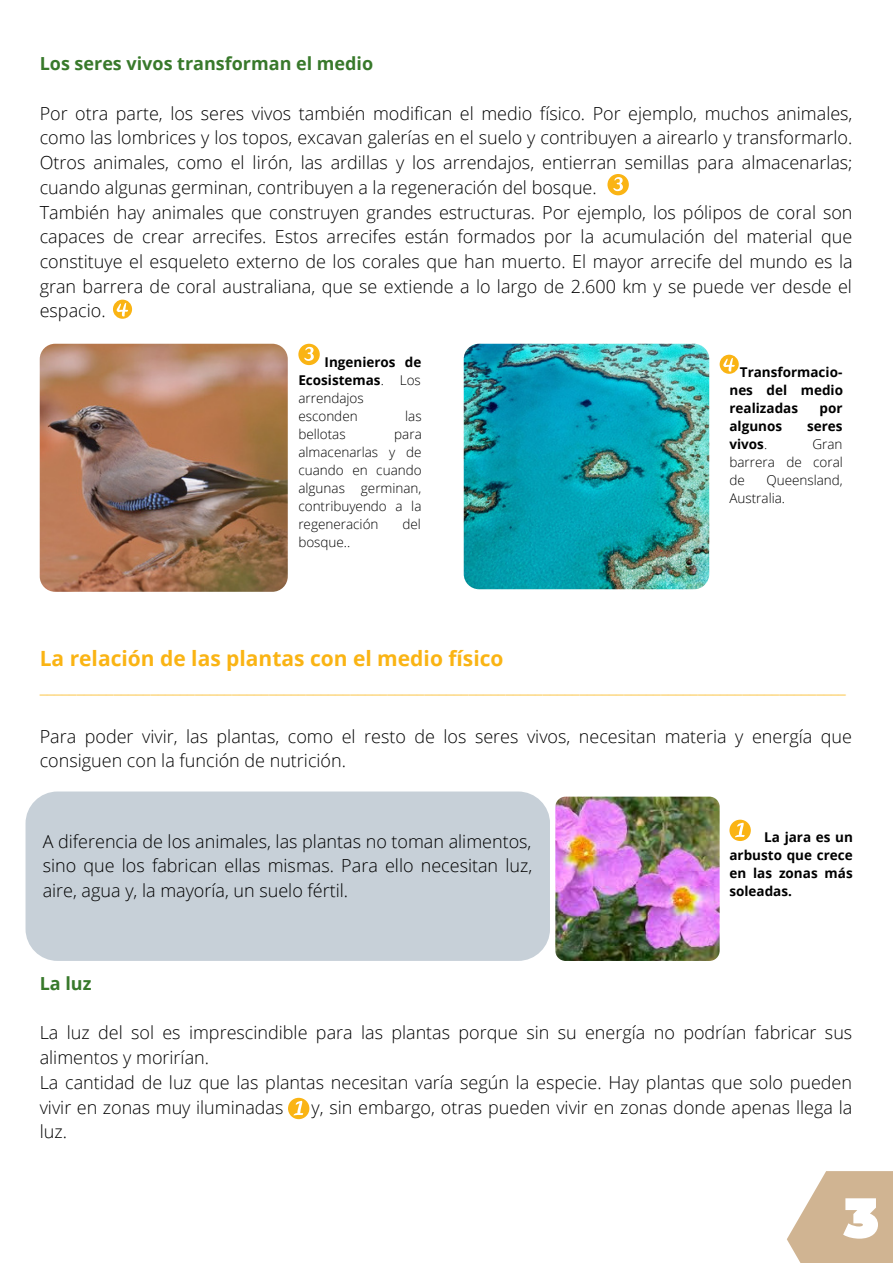
<style>
.page{position:relative;width:893px;height:1264px;background:#fff}
.page>*{position:absolute;margin:0;border:0;box-sizing:border-box;transform-origin:0 0}
.t1{font:700 21px "Open Sans";color:#fab414}
.t2{font:300 18px/24.8px "Open Sans";color:#000;text-align:justify}
.t3{font:300 18px "Open Sans";color:#fab414}
.t4{font:700 18px "Open Sans";color:#38792b}
.t5{font:700 13.5px/18px "Open Sans";color:#000;text-align:justify}
.t6{font:300 13.5px/18px "Open Sans";color:#000;text-align:justify}
.s1{font-weight:300}
</style>
<div class="page">
<img style="left:40px;top:344px;width:248px;height:247px;border-radius:15px">
<img style="left:463px;top:344px;width:246px;height:245px;border-radius:15px">
<svg style="left:607px;top:174px;width:21px;height:21px"></svg>
<svg style="left:113px;top:300px;width:19px;height:19px"></svg>
<svg style="left:298px;top:344px;width:22px;height:21px"></svg>
<svg style="left:719px;top:355px;width:19px;height:19px"></svg>
<div style="left:26px;top:791px;width:524px;height:169px;background:#c7d0d8;border-radius:32px"></div>
<img style="left:555px;top:796px;width:164px;height:164px;border-radius:10px">
<svg style="left:288px;top:1097px;width:21px;height:22px"></svg>
<svg style="left:729px;top:819px;width:21px;height:22px"></svg>
<svg style="left:787px;top:1171px;width:105px;height:91px;fill:#d0b492"></svg>
<svg style="left:843px;top:1198px;width:34px;height:40px"></svg>
<p class="t4" style="left:40px;top:51px;width:335px">Los seres vivos transforman el medio</p>
<p class="t2" style="left:40px;top:100px;width:814px">Por otra parte, los seres vivos también modifican el medio físico. Por ejemplo, muchos animales, como las lombrices y los topos, excavan galerías en el suelo y contribuyen a airearlo y transformarlo.<br>Otros animales, como el lirón, las ardillas y los arrendajos, entierran semillas para almacenarlas; cuando algunas germinan, contribuyen a la regeneración del bosque.</p>
<p class="t2" style="left:40px;top:199px;width:814px">También hay animales que construyen grandes estructuras. Por ejemplo, los pólipos de coral son capaces de crear arrecifes. Estos arrecifes están formados por la acumulación del material que constituye el esqueleto externo de los corales que han muerto. El mayor arrecife del mundo es la gran barrera de coral australiana, que se extiende a lo largo de 2.600 km y se puede ver desde el espacio.</p>
<p class="t5" style="left:298px;top:352px;width:124px;text-align:left;text-indent:26px">Ingenieros de<br>Ecosistemas<span class="s1">. Los arrendajos esconden</span></p>
<p class="t6" style="left:405px;top:406px;width:18px">las</p>
<p class="t6" style="left:298px;top:424px;width:49px">bellotas</p>
<p class="t6" style="left:298px;top:424px;width:125px;text-indent:96px">para almacenarlas y de cuando en cuando algunas germinan, contribuyendo a la regeneración</p>
<p class="t6" style="left:402px;top:514px;width:20px">del</p>
<p class="t6" style="left:298px;top:532px;width:53px">bosque..</p>
<p class="t5" style="left:729px;top:362px;width:115px;text-indent:10px">Transformacio&shy;nes del medio realizadas</p>
<p class="t5" style="left:819px;top:398px;width:24px">por</p>
<p class="t5" style="left:729px;top:416px;width:54px">algunos</p>
<p class="t5" style="left:807px;top:416px;width:37px">seres</p>
<p class="t5" style="left:729px;top:434px;width:39px">vivos<span class="s1">.</span></p>
<p class="t6" style="left:729px;top:434px;width:115px;text-indent:83px">Gran barrera de coral de</p>
<p class="t6" style="left:729px;top:470px;width:115px;text-indent:37px">Queensland,<br>Australia.</p>
<p class="t1" style="left:40px;top:643px;width:465px">La relación de las plantas con el medio físico</p>
<p class="t3" style="left:40px;top:674px;width:807px">_____________________________________________________________________________________________________________</p>
<p class="t2" style="left:40px;top:723px;width:813px">Para poder vivir, las plantas, como el resto de los seres vivos, necesitan materia y energía que consiguen con la función de nutrición.</p>
<p class="t2" style="left:43px;top:828px;width:491px">A diferencia de los animales, las plantas no toman alimentos, sino que los fabrican ellas mismas. Para ello necesitan luz, aire, agua y, la mayoría, un suelo fértil.</p>
<p class="t5" style="left:729px;top:828px;width:125px;text-indent:35px">La jara es un arbusto que crece en las zonas más soleadas.</p>
<p class="t4" style="left:40px;top:970px;width:53px">La luz</p>
<p class="t2" style="left:40px;top:1020px;width:814px">La luz del sol es imprescindible para las plantas porque sin su energía no podrían fabricar sus alimentos y morirían.</p>
<p class="t2" style="left:40px;top:1069px;width:813px">La cantidad de luz que las plantas necesitan varía según la especie. Hay plantas que solo pueden vivir en zonas muy iluminadas</p>
<p class="t2" style="left:311px;top:1094px;width:542px">y, sin embargo, otras pueden vivir en zonas donde apenas llega la</p>
<p class="t2" style="left:40px;top:1119px;width:29px">luz.</p>
</div>
